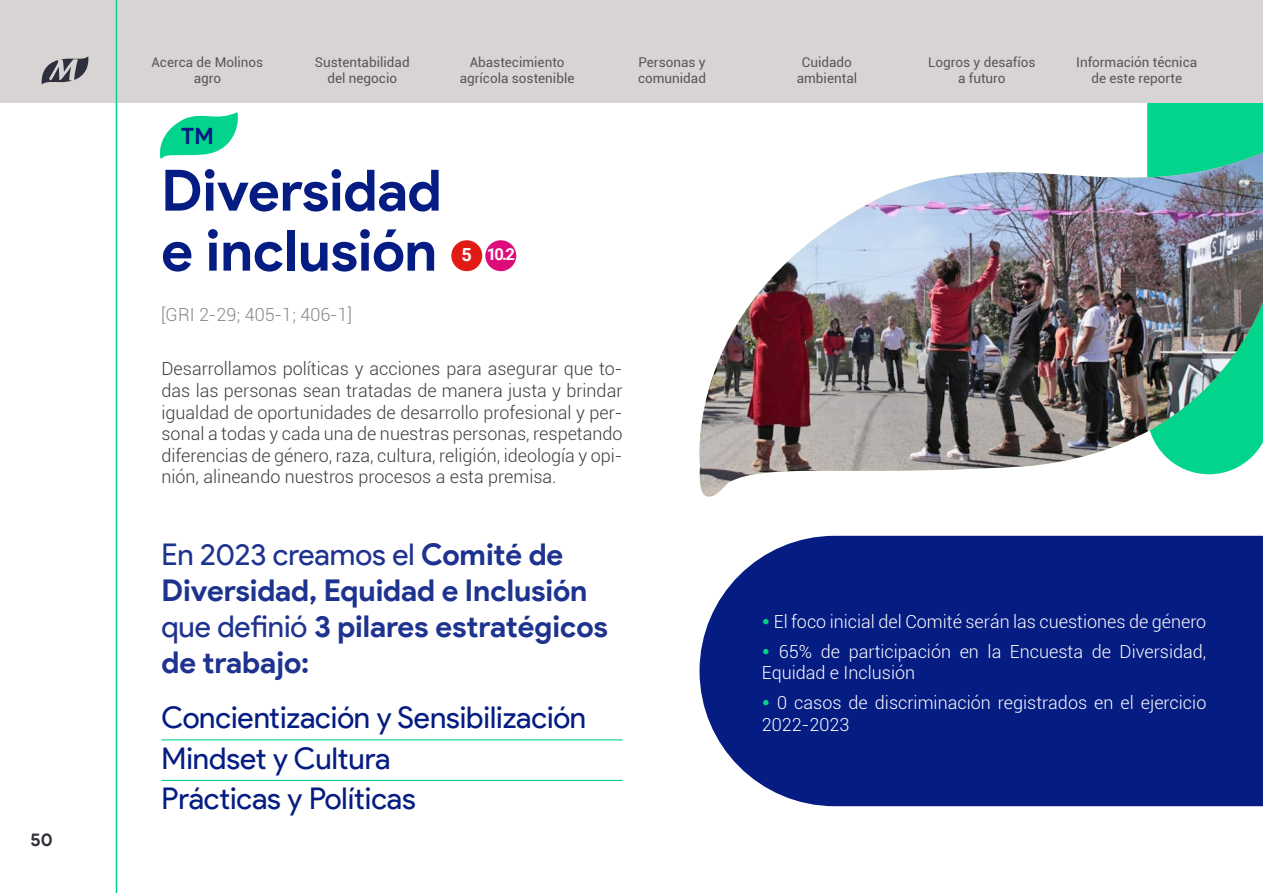
<style>
.page{position:relative;width:1263px;height:893px;background:#fff}
.page>*{position:absolute;margin:0;border:0;box-sizing:border-box;transform-origin:0 0}
.t1{font:700 57px/60px "Product Sans";letter-spacing:-.005em;color:#051c82}
.t2{font:700 30px/36px "Product Sans";letter-spacing:-.005em;color:#1e338f}
.t3{font:30px/40.5px "Product Sans";letter-spacing:-.005em;color:#051c82}
.t4{font:700 22.5px "Product Sans";color:#051c82}
.t5{font:300 18px/21.6px "Roboto";color:#3c3c3b;text-align:justify}
.t6{font:300 18px/21.6px "Roboto";color:#fff}
.t7{font:300 18px "Roboto";color:#878787}
.t8{font:700 18px "Product Sans";color:#2e2e3d}
.t9{font:700 16.5px "Roboto";color:#fff}
.t10{font:13.5px/16.2px "Roboto";color:#575756;text-align:center}
.s1{font-size:18px}
.s2{font-weight:400}
.s3{font-family:"Sueca Nano";color:#03d48c}
</style>
<div class="page">
<div style="left:1147px;top:103px;width:116px;height:32px;background:#03d48c"></div>
<div style="left:699px;top:536px;width:564px;height:270px;background:#051c82"></div>
<hr style="left:161px;top:739px;width:461px;height:1px;background:#03d48c">
<hr style="left:161px;top:780px;width:461px;height:1px;background:#03d48c">
<div style="left:451px;top:240px;width:31px;height:31px;background:#e11a14;border-radius:50%"></div>
<div style="left:485px;top:240px;width:31px;height:31px;background:#de0b7b;border-radius:50%"></div>
<div style="left:1147px;top:135px;width:116px;height:18px;background:#03d48c"></div>
<img style="left:699px;top:153px;width:564px;height:344px">
<svg style="left:160px;top:112px;width:78px;height:47px"></svg>
<div style="left:0;top:0;width:1263px;height:103px;background:#d8d4d3"></div>
<svg style="left:41px;top:57px;width:48px;height:27px"></svg>
<hr style="left:116px;top:0;width:1px;height:893px;background:#03d48c">
<p class="t8" style="left:31px;top:829px;width:24px">50</p>
<p class="t10" style="left:151px;top:53px;width:113px">Acerca de Molinos agro</p>
<p class="t10" style="left:315px;top:53px;width:96px">Sustentabilidad del negocio</p>
<p class="t10" style="left:460px;top:53px;width:116px">Abastecimiento agrícola sostenible</p>
<p class="t10" style="left:638px;top:53px;width:70px;text-align:left">Personas y comunidad</p>
<p class="t10" style="left:797px;top:53px;width:62px">Cuidado ambiental</p>
<p class="t10" style="left:928px;top:53px;width:109px">Logros y desafíos a futuro</p>
<p class="t10" style="left:1076px;top:53px;width:122px">Información técnica de este reporte</p>
<p class="t4" style="left:181px;top:123px;width:34px">TM</p>
<h1 class="t1" style="left:161px;top:161px;width:282px">Diversidad e inclusión</h1>
<p class="t7" style="left:161px;top:302px;width:192px">[GRI 2-29; 405-1; 406-1]</p>
<p class="t9" style="left:462px;top:243px;width:55px"><span class="s1">5</span> 10.2</p>
<p class="t5" style="left:161px;top:358px;width:462px">Desarrollamos políticas y acciones para asegurar que to&shy;das las personas sean tratadas de manera justa y brindar igualdad de oportunidades de desarrollo profesional y per&shy;sonal a todas y cada una de nuestras personas, respetando diferencias de género, raza, cultura, religión, ideología y opi&shy;nión, alineando nuestros procesos a esta premisa.</p>
<h2 class="t2" style="left:161px;top:536px;width:448px"><span class="s2">En 2023 creamos el</span> Comité de<br>Diversidad, Equidad e Inclusión <span class="s2">que definió</span> 3 pilares estratégicos de trabajo:</h2>
<h2 class="t3" style="left:161px;top:698px;width:426px">Concientización y Sensibilización<br>Mindset y Cultura<br>Prácticas y Políticas</h2>
<p class="t6" style="left:762px;top:610px;width:446px"><span class="s3">•</span> El foco inicial del Comité serán las cuestiones de género</p>
<p class="t6" style="left:762px;top:640px;width:446px"><span class="s3">•</span> 65% de participación en la Encuesta de Diversidad,<br>Equidad e Inclusión</p>
<p class="t6" style="left:762px;top:691px;width:446px"><span class="s3">•</span> 0 casos de discriminación registrados en el ejercicio<br>2022-2023</p>
</div>
